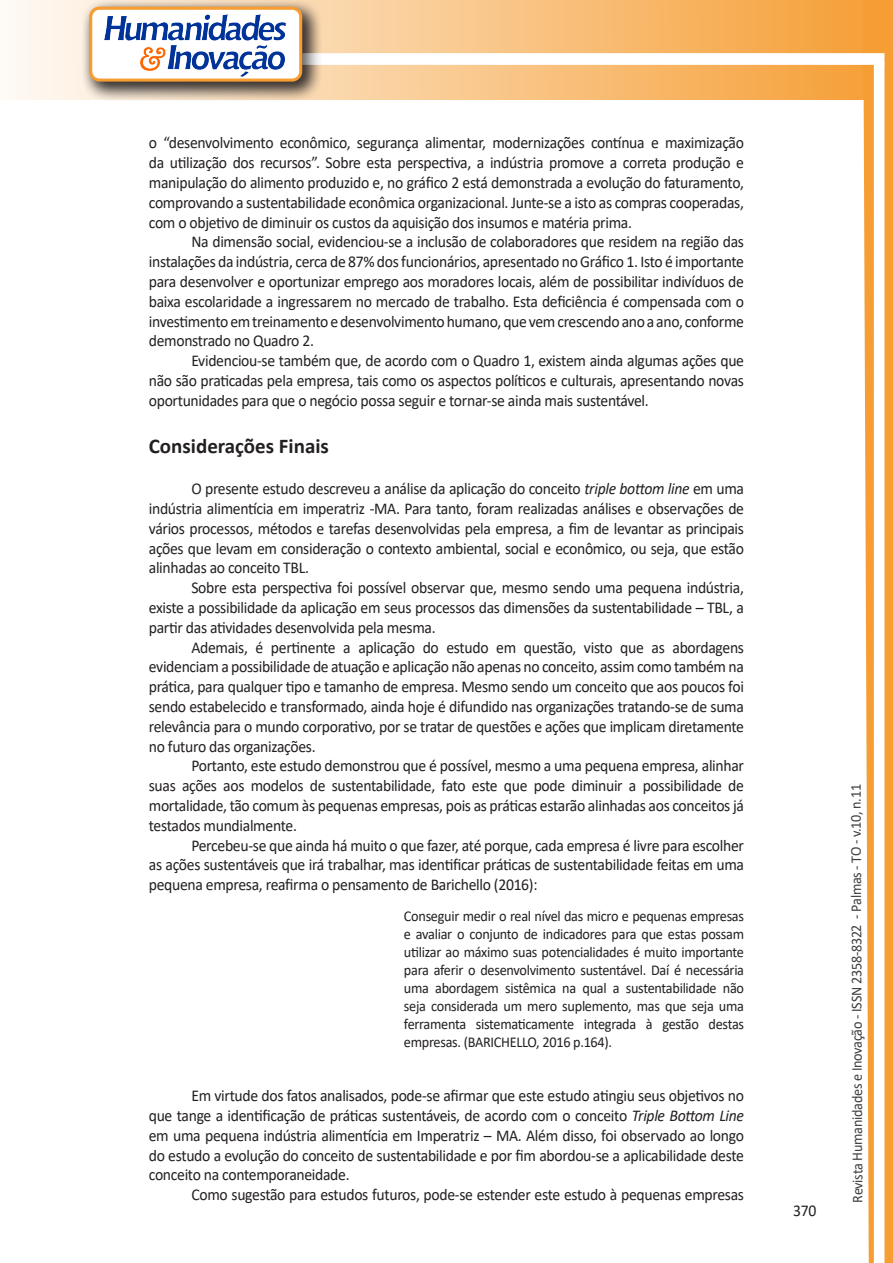
<style>
.page{position:relative;width:893px;height:1263px;background:#fff}
.page>*{position:absolute;margin:0;border:0;box-sizing:border-box;transform-origin:0 0}
.Titulo_2{font:700 21px "Calibri";color:#231f20}
.texto{font:16.5px/19.8px "Calibri";letter-spacing:-.02em;color:#231f20;text-align:justify;scale:.95 1}
.citacao{font:15px/18px "Calibri";letter-spacing:-.02em;color:#231f20;text-align:justify;scale:.95 1}
.t1{font:15px "Calibri";letter-spacing:-.025em;color:#3e3e3f;scale:.95 1}
.s1{font-style:italic}
</style>
<div class="page">
<svg style="left:5px;top:0;width:858px;height:100px;background:#f9c484"></svg>
<div style="left:302px;top:53px;width:582px;height:12px;background:#fff;border:2px solid #fff"></div>
<svg style="left:863px;top:0;width:30px;height:1263px"></svg>
<div style="left:81px;top:0;width:241px;height:102px;background:#231f20;opacity:.75"></div>
<div style="left:91px;top:8px;width:210px;height:72px;background:#fff;border-radius:9px"></div>
<img style="left:104px;top:14px;width:181px;height:62px">
<div style="left:89px;top:7px;width:213px;height:75px;border:3px solid #f69e34;border-radius:9px"></div>
<p class="texto" style="left:149px;top:133px;width:628px">o “desenvolvimento econômico, segurança alimentar, modernizações contínua e maximização da utilização dos recursos”. Sobre esta perspectiva, a indústria promove a correta produção e manipulação do alimento produzido e, no gráfico 2 está demonstrada a evolução do faturamento, comprovando a sustentabilidade econômica organizacional. Junte-se a isto as compras cooperadas, com o objetivo de diminuir os custos da aquisição dos insumos e matéria prima.</p>
<p class="texto" style="left:149px;top:232px;width:628px;text-indent:43px">Na dimensão social, evidenciou-se a inclusão de colaboradores que residem na região das instalações da indústria, cerca de 87% dos funcionários, apresentado no Gráfico 1. Isto é importante para desenvolver e oportunizar emprego aos moradores locais, além de possibilitar indivíduos de baixa escolaridade a ingressarem no mercado de trabalho. Esta deficiência é compensada com o investimento em treinamento e desenvolvimento humano, que vem crescendo ano a ano, conforme demonstrado no Quadro 2.</p>
<p class="texto" style="left:149px;top:350px;width:628px;text-indent:43px">Evidenciou-se também que, de acordo com o Quadro 1, existem ainda algumas ações que não são praticadas pela empresa, tais como os aspectos políticos e culturais, apresentando novas oportunidades para que o negócio possa seguir e tornar-se ainda mais sustentável.</p>
<p class="Titulo_2" style="left:149px;top:431px;width:182px">Considerações Finais</p>
<p class="texto" style="left:149px;top:478px;width:628px;text-indent:43px">O presente estudo descreveu a análise da aplicação do conceito <span class="s1">triple bottom line</span> em uma indústria alimentícia em imperatriz -MA. Para tanto, foram realizadas análises e observações de vários processos, métodos e tarefas desenvolvidas pela empresa, a fim de levantar as principais ações que levam em consideração o contexto ambiental, social e econômico, ou seja, que estão alinhadas ao conceito TBL.</p>
<p class="texto" style="left:149px;top:577px;width:628px;text-indent:43px">Sobre esta perspectiva foi possível observar que, mesmo sendo uma pequena indústria, existe a possibilidade da aplicação em seus processos das dimensões da sustentabilidade – TBL, a partir das atividades desenvolvida pela mesma.</p>
<p class="texto" style="left:149px;top:637px;width:628px;text-indent:43px">Ademais, é pertinente a aplicação do estudo em questão, visto que as abordagens evidenciam a possibilidade de atuação e aplicação não apenas no conceito, assim como também na prática, para qualquer tipo e tamanho de empresa. Mesmo sendo um conceito que aos poucos foi sendo estabelecido e transformado, ainda hoje é difundido nas organizações tratando-se de suma relevância para o mundo corporativo, por se tratar de questões e ações que implicam diretamente no futuro das organizações.</p>
<p class="texto" style="left:149px;top:755px;width:628px;text-indent:43px">Portanto, este estudo demonstrou que é possível, mesmo a uma pequena empresa, alinhar suas ações aos modelos de sustentabilidade, fato este que pode diminuir a possibilidade de mortalidade, tão comum às pequenas empresas, pois as práticas estarão alinhadas aos conceitos já testados mundialmente.</p>
<p class="texto" style="left:149px;top:835px;width:628px;text-indent:43px">Percebeu-se que ainda há muito o que fazer, até porque, cada empresa é livre para escolher as ações sustentáveis que irá trabalhar, mas identificar práticas de sustentabilidade feitas em uma pequena empresa, reafirma o pensamento de Barichello (2016):</p>
<p class="citacao" style="left:404px;top:906px;width:360px">Conseguir medir o real nível das micro e pequenas empresas e avaliar o conjunto de indicadores para que estas possam utilizar ao máximo suas potencialidades é muito importante para aferir o desenvolvimento sustentável. Daí é necessária uma abordagem sistêmica na qual a sustentabilidade não seja considerada um mero suplemento, mas que seja uma ferramenta sistematicamente integrada à gestão destas empresas. (BARICHELLO, 2016 p.164).</p>
<p class="texto" style="left:149px;top:1085px;width:628px;text-indent:43px">Em virtude dos fatos analisados, pode-se afirmar que este estudo atingiu seus objetivos no que tange a identificação de práticas sustentáveis, de acordo com o conceito <span class="s1">Triple Bottom Line </span>em uma pequena indústria alimentícia em Imperatriz – MA. Além disso, foi observado ao longo do estudo a evolução do conceito de sustentabilidade e por fim abordou-se a aplicabilidade deste conceito na contemporaneidade.</p>
<p class="texto" style="left:191px;top:1184px;width:583px">Como sugestão para estudos futuros, pode-se estender este estudo à pequenas empresas</p>
<p class="texto" style="left:793px;top:1200px;width:26px">370</p>
<p class="t1" style="left:846px;top:1203px;width:442px;rotate:-90deg">Revista Humanidades e Inovação - ISSN 2358-8322 - Palmas - TO - v.10, n.11</p>
</div>
